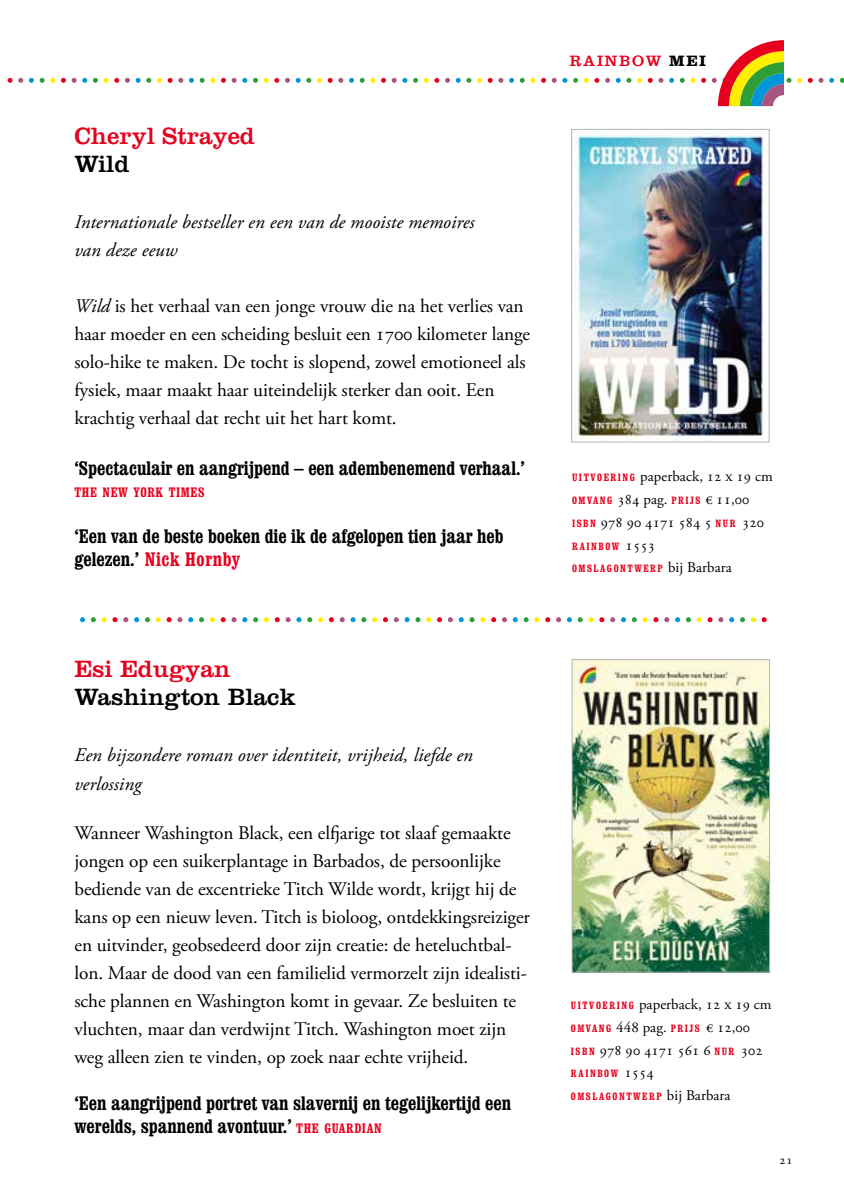
<style>
.page{position:relative;width:844px;height:1191px;background:#fff}
.page>*{position:absolute;margin:0;border:0;box-sizing:border-box;transform-origin:0 0}
.t1{font:24.5px "Clarendon";color:#e7001d}
.t2{font:24.5px "Clarendon";color:#000}
.t3{font:19.25px/28px "Adobe Garamond Pro";letter-spacing:-.005em;color:#000}
.t4{font:700 condensed 19.25px/22.8px "Clarendon BT";color:#000}
.t5{font:italic 19.25px/28px "Adobe Garamond Pro";letter-spacing:.005em;color:#000}
.t6{font:15.58px "Clarendon";letter-spacing:.1em;color:#e7001d}
.t7{font:14.88px/22.8px "Adobe Garamond Pro";letter-spacing:.005em;color:#000}
.t8{font:700 condensed 13.47px "Clarendon BT";letter-spacing:.045em;color:#e7001d}
.t9{font:12.25px "Minion Pro";color:#000}
.t10{font:700 condensed 10.33px "Clarendon BT";letter-spacing:.145em;color:#e7001d}
.s1{font-style:italic}
.s2{color:#e7001d}
.s3{font-size:13.47px;color:#e7001d}
.s4{font-weight:700;color:#000}
.s5{font-family:"Clarendon BT";font-weight:700;font-stretch:condensed;font-size:10.33px;color:#e7001d}
.s6{font-family:"Adobe Garamond Pro";font-weight:400;font-stretch:normal;font-size:14.88px;color:#000}
</style>
<div class="page">
<svg style="left:8px;top:78px;width:15px;height:5px"></svg>
<svg style="left:29px;top:78px;width:5px;height:5px"></svg>
<svg style="left:40px;top:78px;width:15px;height:5px"></svg>
<svg style="left:61px;top:78px;width:5px;height:5px"></svg>
<svg style="left:72px;top:78px;width:15px;height:5px"></svg>
<svg style="left:93px;top:78px;width:5px;height:5px"></svg>
<svg style="left:104px;top:78px;width:15px;height:5px"></svg>
<svg style="left:125px;top:78px;width:5px;height:5px"></svg>
<svg style="left:136px;top:78px;width:15px;height:5px"></svg>
<svg style="left:157px;top:78px;width:5px;height:5px"></svg>
<svg style="left:168px;top:78px;width:4px;height:5px"></svg>
<svg style="left:178px;top:78px;width:5px;height:5px"></svg>
<svg style="left:189px;top:78px;width:5px;height:5px"></svg>
<svg style="left:200px;top:78px;width:4px;height:5px"></svg>
<svg style="left:210px;top:78px;width:5px;height:5px"></svg>
<svg style="left:221px;top:78px;width:15px;height:5px"></svg>
<svg style="left:242px;top:78px;width:5px;height:5px"></svg>
<svg style="left:253px;top:78px;width:15px;height:5px"></svg>
<svg style="left:274px;top:78px;width:5px;height:5px"></svg>
<svg style="left:285px;top:78px;width:15px;height:5px"></svg>
<svg style="left:306px;top:78px;width:5px;height:5px"></svg>
<svg style="left:317px;top:78px;width:15px;height:5px"></svg>
<svg style="left:338px;top:78px;width:5px;height:5px"></svg>
<svg style="left:349px;top:78px;width:15px;height:5px"></svg>
<svg style="left:370px;top:78px;width:5px;height:5px"></svg>
<svg style="left:381px;top:78px;width:15px;height:5px"></svg>
<svg style="left:402px;top:78px;width:5px;height:5px"></svg>
<svg style="left:413px;top:78px;width:15px;height:5px"></svg>
<svg style="left:434px;top:78px;width:5px;height:5px"></svg>
<svg style="left:445px;top:78px;width:15px;height:5px"></svg>
<svg style="left:466px;top:78px;width:5px;height:5px"></svg>
<svg style="left:477px;top:78px;width:15px;height:5px"></svg>
<svg style="left:498px;top:78px;width:5px;height:5px"></svg>
<svg style="left:509px;top:78px;width:15px;height:5px"></svg>
<svg style="left:530px;top:78px;width:5px;height:5px"></svg>
<svg style="left:541px;top:78px;width:15px;height:5px"></svg>
<svg style="left:562px;top:78px;width:5px;height:5px"></svg>
<svg style="left:573px;top:78px;width:15px;height:5px"></svg>
<svg style="left:594px;top:78px;width:5px;height:5px"></svg>
<svg style="left:605px;top:78px;width:15px;height:5px"></svg>
<svg style="left:626px;top:78px;width:5px;height:5px"></svg>
<svg style="left:637px;top:78px;width:15px;height:5px"></svg>
<svg style="left:658px;top:78px;width:5px;height:5px"></svg>
<svg style="left:669px;top:78px;width:15px;height:5px"></svg>
<svg style="left:690px;top:78px;width:5px;height:5px"></svg>
<svg style="left:797px;top:78px;width:15px;height:5px"></svg>
<svg style="left:818px;top:78px;width:5px;height:5px"></svg>
<svg style="left:829px;top:78px;width:14px;height:5px"></svg>
<svg style="left:701px;top:40px;width:90px;height:66px"></svg>
<img style="left:574px;top:131px;width:192px;height:309px">
<div style="left:571px;top:129px;width:198px;height:313px;border:1px solid #b1b4b4"></div>
<img style="left:573px;top:661px;width:194px;height:309px">
<div style="left:571px;top:659px;width:198px;height:313px;border:1px solid #b1b4b4"></div>
<svg style="left:80px;top:617px;width:5px;height:5px"></svg>
<svg style="left:91px;top:617px;width:5px;height:5px"></svg>
<svg style="left:102px;top:617px;width:15px;height:5px"></svg>
<svg style="left:123px;top:617px;width:5px;height:5px"></svg>
<svg style="left:134px;top:617px;width:5px;height:5px"></svg>
<svg style="left:145px;top:617px;width:5px;height:5px"></svg>
<svg style="left:156px;top:617px;width:26px;height:5px"></svg>
<svg style="left:188px;top:617px;width:5px;height:5px"></svg>
<svg style="left:199px;top:617px;width:5px;height:5px"></svg>
<svg style="left:210px;top:617px;width:5px;height:5px"></svg>
<svg style="left:221px;top:617px;width:15px;height:5px"></svg>
<svg style="left:242px;top:617px;width:5px;height:5px"></svg>
<svg style="left:253px;top:617px;width:5px;height:5px"></svg>
<svg style="left:264px;top:617px;width:5px;height:5px"></svg>
<svg style="left:275px;top:617px;width:15px;height:5px"></svg>
<svg style="left:296px;top:617px;width:5px;height:5px"></svg>
<svg style="left:307px;top:617px;width:5px;height:5px"></svg>
<svg style="left:318px;top:617px;width:5px;height:5px"></svg>
<svg style="left:329px;top:617px;width:15px;height:5px"></svg>
<svg style="left:350px;top:617px;width:5px;height:5px"></svg>
<svg style="left:361px;top:617px;width:5px;height:5px"></svg>
<svg style="left:372px;top:617px;width:5px;height:5px"></svg>
<svg style="left:383px;top:617px;width:26px;height:5px"></svg>
<svg style="left:415px;top:617px;width:5px;height:5px"></svg>
<svg style="left:426px;top:617px;width:5px;height:5px"></svg>
<svg style="left:437px;top:617px;width:5px;height:5px"></svg>
<svg style="left:448px;top:617px;width:15px;height:5px"></svg>
<svg style="left:469px;top:617px;width:5px;height:5px"></svg>
<svg style="left:480px;top:617px;width:5px;height:5px"></svg>
<svg style="left:491px;top:617px;width:5px;height:5px"></svg>
<svg style="left:502px;top:617px;width:15px;height:5px"></svg>
<svg style="left:523px;top:617px;width:5px;height:5px"></svg>
<svg style="left:534px;top:617px;width:5px;height:5px"></svg>
<svg style="left:545px;top:617px;width:5px;height:5px"></svg>
<svg style="left:556px;top:617px;width:15px;height:5px"></svg>
<svg style="left:577px;top:617px;width:5px;height:5px"></svg>
<svg style="left:588px;top:617px;width:5px;height:5px"></svg>
<svg style="left:599px;top:617px;width:5px;height:5px"></svg>
<svg style="left:610px;top:617px;width:5px;height:5px"></svg>
<svg style="left:621px;top:617px;width:15px;height:5px"></svg>
<svg style="left:642px;top:617px;width:5px;height:5px"></svg>
<svg style="left:653px;top:617px;width:5px;height:5px"></svg>
<svg style="left:664px;top:617px;width:5px;height:5px"></svg>
<svg style="left:675px;top:617px;width:15px;height:5px"></svg>
<svg style="left:696px;top:617px;width:5px;height:5px"></svg>
<svg style="left:707px;top:617px;width:5px;height:5px"></svg>
<svg style="left:718px;top:617px;width:5px;height:5px"></svg>
<svg style="left:729px;top:617px;width:15px;height:5px"></svg>
<svg style="left:750px;top:617px;width:5px;height:5px"></svg>
<svg style="left:761px;top:617px;width:5px;height:5px"></svg>
<p class="t1" style="left:74px;top:121px;width:182px">Cheryl Strayed</p>
<p class="t2" style="left:74px;top:149px;width:56px">Wild</p>
<p class="t5" style="left:74px;top:208px;width:401px">Internationale bestseller en een van de mooiste memoires van deze eeuw</p>
<p class="t3" style="left:74px;top:292px;width:457px"><span class="s1">Wild</span> is het verhaal van een jonge vrouw die na het verlies van haar moeder en een scheiding besluit een 1700 kilometer lange solo-hike te maken. De tocht is slopend, zowel emotioneel als fysiek, maar maakt haar uiteindelijk sterker dan ooit. Een krachtig verhaal dat recht uit het hart komt.</p>
<p class="t4" style="left:74px;top:456px;width:452px">‘Spectaculair en aangrijpend – een adembenemend verhaal.’</p>
<p class="t8" style="left:74px;top:484px;width:132px">THE NEW YORK TIMES</p>
<p class="t4" style="left:74px;top:524px;width:430px">‘Een van de beste boeken die ik de afgelopen tien jaar heb gelezen.’ <span class="s2">Nick Hornby</span></p>
<p class="t1" style="left:74px;top:655px;width:157px">Esi Edugyan</p>
<p class="t2" style="left:74px;top:683px;width:223px">Washington Black</p>
<p class="t5" style="left:74px;top:742px;width:400px">Een bijzondere roman over identiteit, vrijheid, liefde en verlossing</p>
<p class="t3" style="left:74px;top:819px;width:457px">Wanneer Washington Black, een elfjarige tot slaaf gemaakte jongen op een suikerplantage in Barbados, de persoonlijke bediende van de excentrieke Titch Wilde wordt, krijgt hij de kans op een nieuw leven. Titch is bioloog, ontdekkingsreiziger en uitvinder, geobsedeerd door zijn creatie: de heteluchtbal&shy;lon. Maar de dood van een familielid vermorzelt zijn idealisti&shy;sche plannen en Washington komt in gevaar. Ze besluiten te vluchten, maar dan verdwijnt Titch. Washington moet zijn weg alleen zien te vinden, op zoek naar echte vrijheid.</p>
<p class="t4" style="left:74px;top:1091px;width:438px">‘Een aangrijpend portret van slavernij en tegelijkertijd een werelds, spannend avontuur.’ <span class="s3">THE GUARDIAN</span></p>
<p class="t6" style="left:569px;top:51px;width:138px">RAINBOW <span class="s4">MEI</span></p>
<p class="t7" style="left:572px;top:466px;width:202px"><span class="s5">U I T V O E R I N G</span> paperback, 12 x 19 cm<br><span class="s5">OMVANG</span> 384 pag. <span class="s5">PRIJS</span> €11,00<br><span class="s5">I S B N</span> 978 90 4171 584 5 <span class="s5">N U R</span> 320</p>
<p class="t10" style="left:572px;top:539px;width:84px">RAINBOW <span class="s6">1553</span></p>
<p class="t10" style="left:572px;top:562px;width:161px">OMSLAGONTWERP <span class="s6">bij Barbara</span></p>
<p class="t7" style="left:570px;top:993px;width:202px"><span class="s5">U I T V O E R I N G</span> paperback, 12 x 19 cm<br><span class="s5">OMVANG</span> 448 pag. <span class="s5">PRIJS</span> €12,00<br><span class="s5">I S B N</span> 978 90 4171 561 6 <span class="s5">N U R</span> 302</p>
<p class="t10" style="left:570px;top:1067px;width:84px">RAINBOW <span class="s6">1554</span></p>
<p class="t10" style="left:570px;top:1090px;width:161px">OMSLAGONTWERP <span class="s6">bij Barbara</span></p>
<p class="t9" style="left:779px;top:1151px;width:15px">21</p>
</div>
